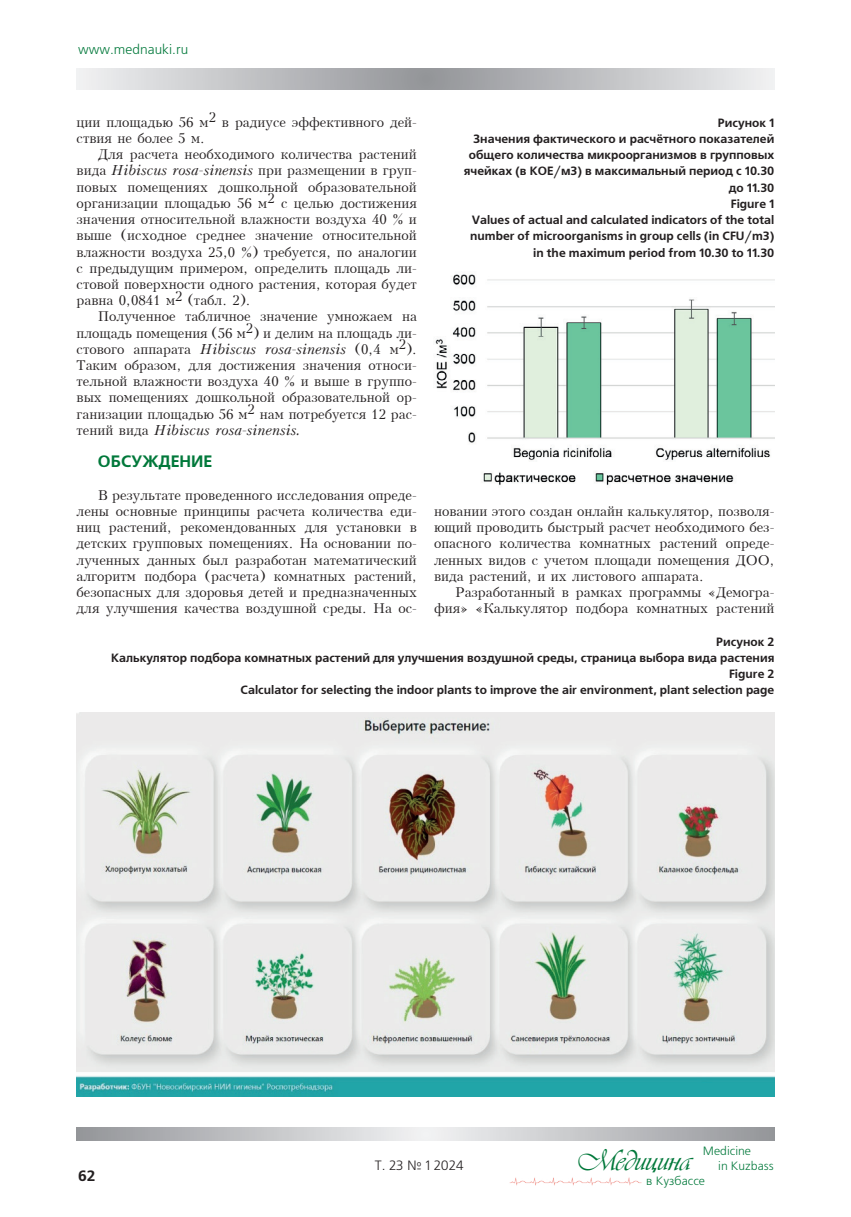
<style>
.page{position:relative;width:851px;height:1217px;background:#fff}
.page>*{position:absolute;margin:0;border:0;box-sizing:border-box;transform-origin:0 0}
.t1{font:30px "Vivaldi DCL";color:#00783a}
.t2{font:700 16.5px "Free Set C";color:#00783a}
.t3{font:700 15px "Free Set C";color:#231f20}
.t4{font:13.5px/16.2px "Kudrashov Plain";color:#231f20;text-align:justify}
.t5{font:italic 13.5px "Kudrashov";color:#231f20}
.t6{font:13.5px "Free Set C";color:#00783a}
.t7{font:13.5px "Free Set C";color:#231f20}
.t8{font:700 12px/16.2px "Free Set C";color:#231f20;text-align:right}
.t9{font:12px/15px "Free Set C";color:#00783a}
.s1{font-family:"Kudrashov";font-style:italic}
.s2{font-family:"Kudrashov Plain";font-style:normal}
</style>
<div class="page">
<svg style="left:77px;top:68px;width:697px;height:21px;background:#c1c2c5"></svg>
<svg style="left:77px;top:1127px;width:697px;height:13px;background:#c2c3c5"></svg>
<img style="left:509px;top:1177px;width:132px;height:9px">
<img style="left:435px;top:274px;width:339px;height:212px">
<img style="left:77px;top:712px;width:697px;height:384px">
<p class="t6" style="left:78px;top:42px;width:112px">www.mednauki.ru</p>
<p class="t4" style="left:77px;top:114px;width:342px">ции площадью 56 м2 в радиусе эффективного дей&shy;ствия не более 5 м.</p>
<p class="t4" style="left:77px;top:147px;width:342px;text-indent:21px">Для расчета необходимого количества растений вида <span class="s1">Hibiscus rosa-sinensis</span> при размещении в груп&shy;повых помещениях дошкольной образовательной организации площадью 56 м2 с целью достижения значения относительной влажности воздуха 40 % и выше (исходное среднее значение относительной влажности воздуха 25,0 %) требуется, по аналогии с предыдущим примером, определить площадь ли&shy;стовой поверхности одного растения, которая будет равна 0,0841 м2 (табл. 2).</p>
<p class="t4" style="left:77px;top:309px;width:342px;text-indent:21px">Полученное табличное значение умножаем на площадь помещения (56 м2) и делим на площадь ли&shy;стового аппарата <span class="s1">Hibiscus rosa-sinensis</span> (0,4 м2).<br>Таким образом, для достижения значения относи&shy;тельной влажности воздуха 40 % и выше в группо&shy;вых помещениях дошкольной образовательной ор&shy;ганизации площадью 56 м2 нам потребуется 12 рас-</p>
<p class="t5" style="left:77px;top:422px;width:226px"><span class="s2">тений вида</span> Hibiscus rosa-sinensis.</p>
<p class="t2" style="left:98px;top:452px;width:116px">ОБСУЖДЕНИЕ</p>
<p class="t4" style="left:77px;top:487px;width:342px;text-indent:21px">В результате проведенного исследования опреде&shy;лены основные принципы расчета количества еди&shy;ниц растений, рекомендованных для установки в детских групповых помещениях. На основании по&shy;лученных данных был разработан математический алгоритм подбора (расчета) комнатных растений, безопасных для здоровья детей и предназначенных для улучшения качества воздушной среды. На ос-</p>
<p class="t8" style="left:464px;top:115px;width:312px">Рисунок 1<br>Значения фактического и расчётного показателей общего количества микроорганизмов в групповых ячейках (в КОЕ/м3) в максимальный период с 10.30 до 11.30<br>Figure 1<br>Values of actual and calculated indicators of the total number of microorganisms in group cells (in CFU/m3) in the maximum period from 10.30 to 11.30</p>
<p class="t4" style="left:434px;top:503px;width:342px">новании этого создан онлайн калькулятор, позволя&shy;ющий проводить быстрый расчет необходимого без&shy;опасного количества комнатных растений опреде&shy;ленных видов с учетом площади помещения ДОО, вида растений, и их листового аппарата.</p>
<p class="t4" style="left:434px;top:584px;width:342px;text-align:right">Разработанный в рамках программы «Демогра&shy;фия» «Калькулятор подбора комнатных растений</p>
<p class="t8" style="left:111px;top:633px;width:664px">Рисунок 2<br>Калькулятор подбора комнатных растений для улучшения воздушной среды, страница выбора вида растения Figure 2<br>Calculator for selecting the indoor plants to improve the air environment, plant selection page</p>
<p class="t3" style="left:78px;top:1166px;width:19px">62</p>
<p class="t7" style="left:375px;top:1157px;width:90px">T. 23 № 1 2024</p>
<p class="t9" style="left:718px;top:1143px;width:57px;text-indent:-15px">Medicine<br>in Kuzbass</p>
<h1 class="t1" style="left:578px;top:1143px;width:114px">Медицина</h1>
<p class="t9" style="left:646px;top:1173px;width:60px">в Кузбассе</p>
</div>
